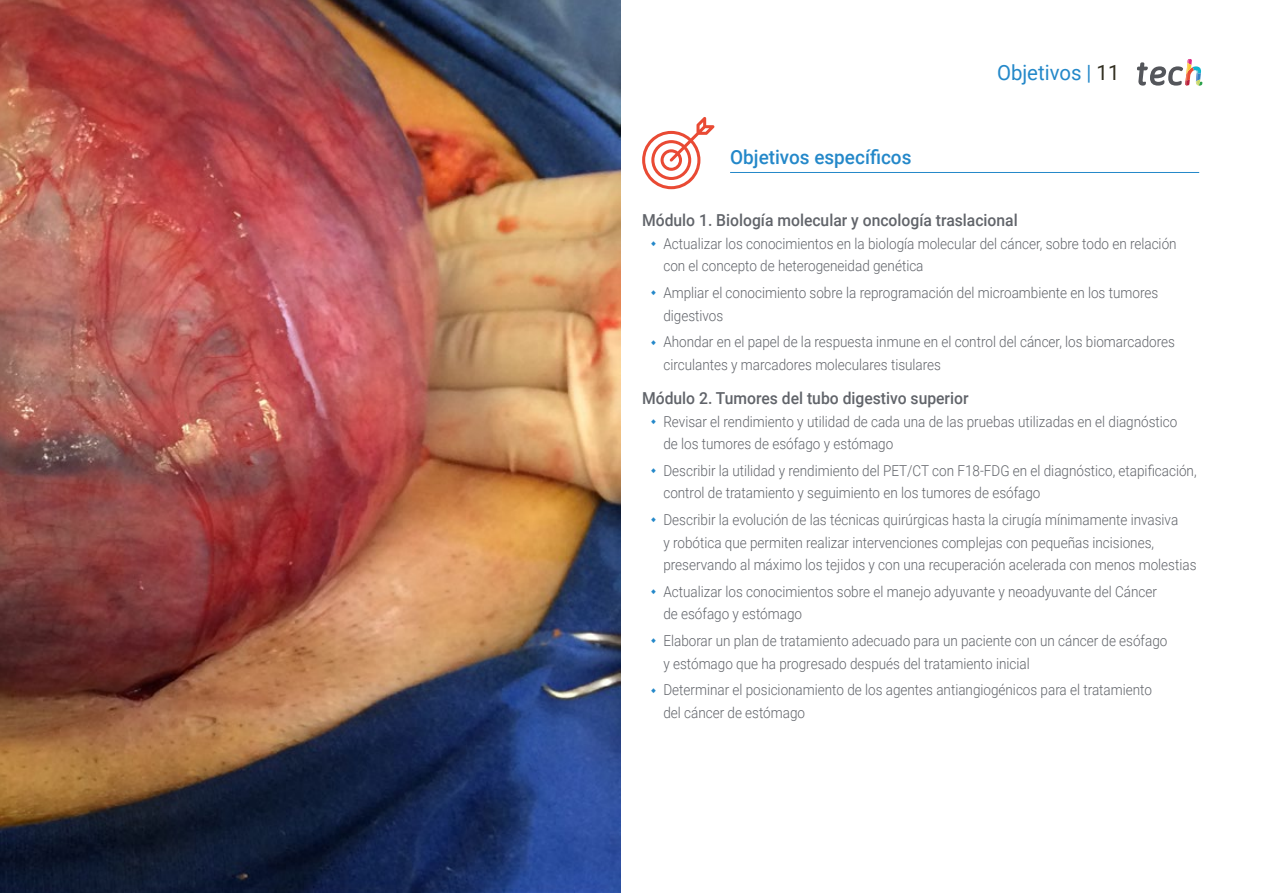
<style>
.page{position:relative;width:1263px;height:893px;background:#fff}
.page>*{position:absolute;margin:0;border:0;box-sizing:border-box;transform-origin:0 0}
.t1{font:21px "Roboto";color:#2488c9}
.t2{font:500 19.5px "Roboto";color:#2488c9}
.t3{font:500 16.5px "Roboto";color:#61646a;scale:.95 1}
.t4{font:300 15px/22.5px "Roboto";color:#61646a;scale:.9 1}
.s1{color:#312e20}
</style>
<div class="page">
<hr style="left:730px;top:172px;width:469px;height:1px;background:#2488c9">
<svg style="left:642px;top:117px;width:72px;height:72px"></svg>
<img style="left:0;top:0;width:621px;height:893px">
<svg style="left:1137px;top:59px;width:65px;height:27px"></svg>
<h2 class="t2" style="left:730px;top:143px;width:183px">Objetivos específicos</h2>
<h1 class="t1" style="left:997px;top:57px;width:124px">Objetivos | <span class="s1">11</span></h1>
<p class="t3" style="left:642px;top:209px;width:397px">Módulo 1. Biología molecular y oncología traslacional</p>
<p class="t4" style="left:663px;top:232px;width:572px">Actualizar los conocimientos en la biología molecular del cáncer, sobre todo en relación con el concepto de heterogeneidad genética</p>
<p class="t4" style="left:663px;top:281px;width:551px">Ampliar el conocimiento sobre la reprogramación del microambiente en los tumores digestivos</p>
<p class="t4" style="left:663px;top:330px;width:570px">Ahondar en el papel de la respuesta inmune en el control del cáncer, los biomarcadores circulantes y marcadores moleculares tisulares</p>
<p class="t3" style="left:642px;top:387px;width:345px">Módulo 2. Tumores del tubo digestivo superior</p>
<p class="t4" style="left:663px;top:409px;width:573px">Revisar el rendimiento y utilidad de cada una de las pruebas utilizadas en el diagnóstico de los tumores de esófago y estómago</p>
<p class="t4" style="left:663px;top:459px;width:594px">Describir la utilidad y rendimiento del PET/CT con F18-FDG en el diagnóstico, etapificación, control de tratamiento y seguimiento en los tumores de esófago</p>
<p class="t4" style="left:663px;top:508px;width:594px">Describir la evolución de las técnicas quirúrgicas hasta la cirugía mínimamente invasiva<br>y robótica que permiten realizar intervenciones complejas con pequeñas incisiones, preservando al máximo los tejidos y con una recuperación acelerada con menos molestias</p>
<p class="t4" style="left:663px;top:580px;width:550px">Actualizar los conocimientos sobre el manejo adyuvante y neoadyuvante del Cáncer de esófago y estómago</p>
<p class="t4" style="left:663px;top:629px;width:561px">Elaborar un plan de tratamiento adecuado para un paciente con un cáncer de esófago y estómago que ha progresado después del tratamiento inicial</p>
<p class="t4" style="left:663px;top:678px;width:544px">Determinar el posicionamiento de los agentes antiangiogénicos para el tratamiento del cáncer de estómago</p>
</div>
